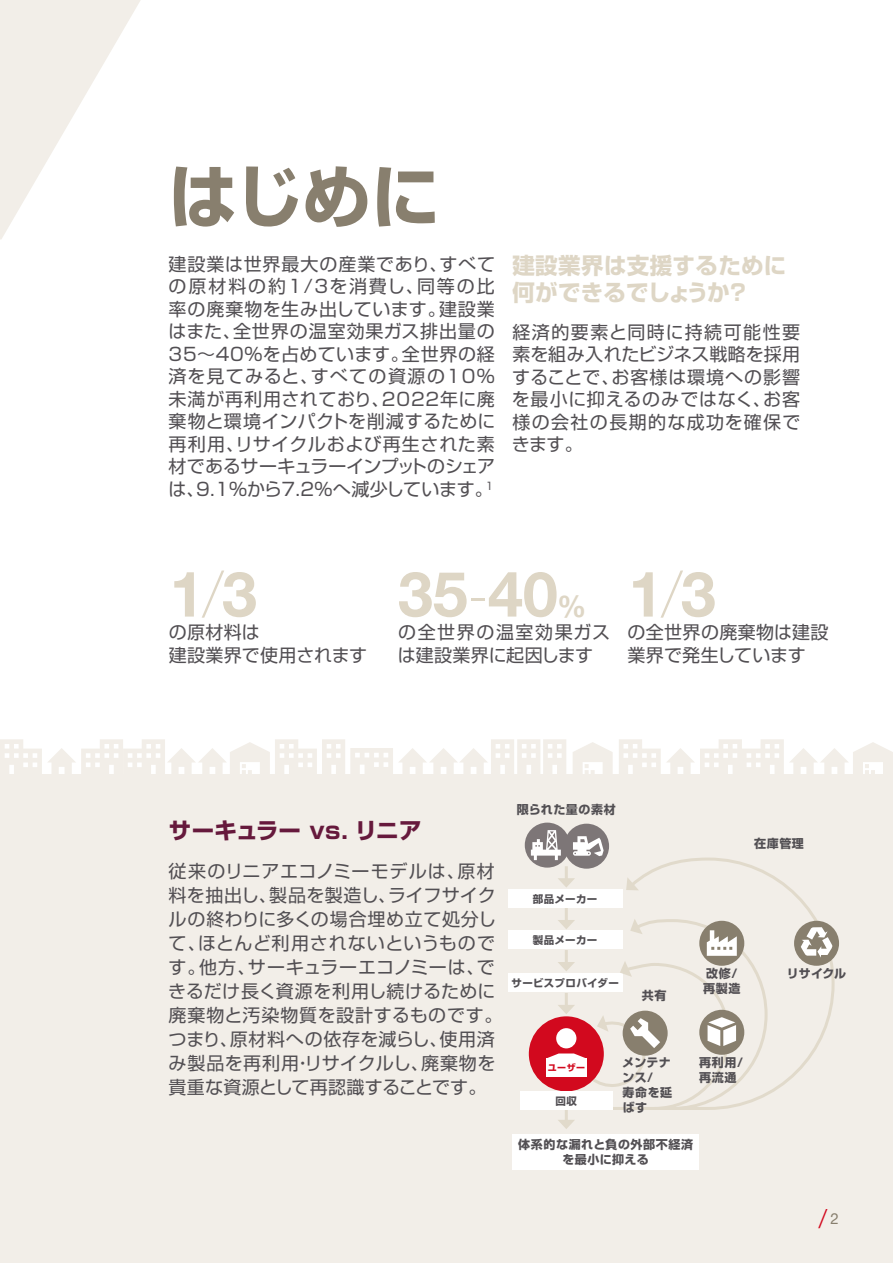
<style>
.page{position:relative;width:893px;height:1263px;background:#fff}
.page>*{position:absolute;margin:0;border:0;box-sizing:border-box;transform-origin:0 0}
.t1{font:700 69px "Shin Go Pro";color:#887f6e}
.t2{font:700 63px "Hilti";color:#ded6c5}
.t3{font:700 22.5px/27px "Shin Go Pro";letter-spacing:.015em;color:#ded6c5}
.t4{font:700 22.5px "Shin Go Pro";letter-spacing:.005em;color:#66193c}
.t5{font:21px "Hilti";color:#d2091e}
.t6{font:18px/22.5px "Shin Go Pro";letter-spacing:.02em;color:#524f53}
.t7{font:700 12px/15px "Shin Go Pro";letter-spacing:.05em;color:#524f53}
.t8{font:700 12px/15px "Shin Go Pro";letter-spacing:.03em;color:#524f53}
.t9{font:700 10.5px "Shin Go Pro";letter-spacing:.02em;color:#524f53}
.t10{font:700 9px "Shin Go Pro";color:#d2091e}
.s1{font-family:"Helvetica Neue";font-weight:100}
.s2{font-size:30px}
.s3{font-size:15px;color:#887f6e}
</style>
<div class="page">
<div style="left:0;top:774px;width:893px;height:489px;background:#f2eee8"></div>
<svg style="left:619px;top:739px;width:274px;height:35px"></svg>
<svg style="left:573px;top:742px;width:40px;height:32px"></svg>
<svg style="left:0;top:739px;width:566px;height:35px"></svg>
<svg style="left:0;top:0;width:141px;height:239px"></svg>
<div style="left:508px;top:890px;width:114px;height:18px;background:#fff"></div>
<div style="left:508px;top:931px;width:114px;height:18px;background:#fff"></div>
<div style="left:508px;top:974px;width:115px;height:18px;background:#fff"></div>
<div style="left:525px;top:823px;width:45px;height:45px;background:#7d7677;border-radius:50%"></div>
<div style="left:564px;top:824px;width:45px;height:45px;background:#7d7677;border-radius:50%"></div>
<hr style="left:565px;top:908px;width:3px;height:15px;background:#e1dacb">
<hr style="left:565px;top:866px;width:3px;height:15px;background:#e1dacb">
<svg style="left:558px;top:878px;width:17px;height:9px"></svg>
<hr style="left:565px;top:1108px;width:3px;height:14px;background:#e1dacb">
<svg style="left:558px;top:1120px;width:17px;height:9px"></svg>
<div style="left:529px;top:1016px;width:75px;height:75px;background:#d2091e;border-radius:50%"></div>
<svg style="left:573px;top:836px;width:31px;height:20px"></svg>
<svg style="left:531px;top:830px;width:30px;height:30px"></svg>
<div style="left:512px;top:1134px;width:187px;height:36px;background:#fff"></div>
<svg style="left:605px;top:856px;width:231px;height:238px"></svg>
<svg style="left:626px;top:877px;width:13px;height:13px"></svg>
<div style="left:794px;top:921px;width:45px;height:45px;background:#887f6e;border-radius:50%"></div>
<svg style="left:801px;top:927px;width:31px;height:30px"></svg>
<div style="left:520px;top:1092px;width:93px;height:18px;background:#fff"></div>
<svg style="left:546px;top:918px;width:223px;height:192px"></svg>
<h1 class="t1" style="left:169px;top:142px;width:273px">はじめに</h1>
<p class="t6" style="left:168px;top:250px;width:329px;text-align:justify">建設業は世界最大の産業であり、すべての原材料の約1/3を消費し、同等の比率の廃棄物を生み出しています。建設業はまた、全世界の温室効果ガス排出量の35～40%を占めています。全世界の経済を見てみると、すべての資源の10%未満が再利用されており、2022年に廃棄物と環境インパクトを削減するために再利用、リサイクルおよび再生された素材であるサーキュラーインプットのシェアは、9.1%から7.2%へ減少しています。<sup>1</sup></p>
<p class="t3" style="left:512px;top:250px;width:275px">建設業界は支援するために何ができるでしょうか？</p>
<p class="t6" style="left:512px;top:318px;width:290px;text-align:justify">経済的要素と同時に持続可能性要素を組み入れたビジネス戦略を採用することで、お客様は環境への影響を最小に抑えるのみではなく、お客様の会社の長期的な成功を確保できます。</p>
<h2 class="t2" style="left:169px;top:558px;width:90px">1<span class="s1">/</span>3</h2>
<p class="t6" style="left:169px;top:619px;width:200px">の原材料は<br>建設業界で使用されます</p>
<h2 class="t2" style="left:398px;top:558px;width:190px">35<span class="s1">-</span>40<span class="s2">%</span></h2>
<p class="t6" style="left:398px;top:619px;width:214px">の全世界の温室効果ガスは建設業界に起因します</p>
<h2 class="t2" style="left:628px;top:558px;width:90px">1<span class="s1">/</span>3</h2>
<p class="t6" style="left:628px;top:619px;width:202px">の全世界の廃棄物は建設業界で発生しています</p>
<p class="t4" style="left:169px;top:813px;width:254px">サーキュラー vs. リニア</p>
<p class="t7" style="left:517px;top:801px;width:100px">限られた量の素材</p>
<p class="t7" style="left:754px;top:834px;width:51px">在庫管理</p>
<p class="t6" style="left:168px;top:857px;width:336px;line-height:24px">従来のリニアエコノミーモデルは、原材料を抽出し、製品を製造し、ライフサイクルの終わりに多くの場合埋め立て処分して、ほとんど利用されないというものです。他方、サーキュラーエコノミーは、できるだけ長く資源を利用し続けるために廃棄物と汚染物質を設計するものです。つまり、原材料への依存を減らし、使用済み製品を再利用・リサイクルし、廃棄物を貴重な資源として再認識することです。</p>
<p class="t9" style="left:533px;top:891px;width:66px">部品メーカー</p>
<p class="t9" style="left:533px;top:931px;width:66px">製品メーカー</p>
<p class="t9" style="left:511px;top:975px;width:109px">サービスプロバイダー</p>
<p class="t7" style="left:642px;top:987px;width:26px">共有</p>
<p class="t10" style="left:548px;top:1061px;width:39px">ユーザー</p>
<p class="t9" style="left:556px;top:1093px;width:23px">回収</p>
<p class="t8" style="left:622px;top:1054px;width:51px">メンテナンス/<br>寿命を延ばす</p>
<p class="t7" style="left:703px;top:965px;width:39px">改修/再製造</p>
<p class="t7" style="left:787px;top:965px;width:61px">リサイクル</p>
<p class="t7" style="left:699px;top:1054px;width:45px">再利用/再流通</p>
<p class="t7" style="left:518px;top:1136px;width:176px;text-align:center">体系的な漏れと負の外部不経済を最小に抑える</p>
<p class="t5" style="left:819px;top:1204px;width:21px">/ <span class="s3">2</span></p>
</div>
